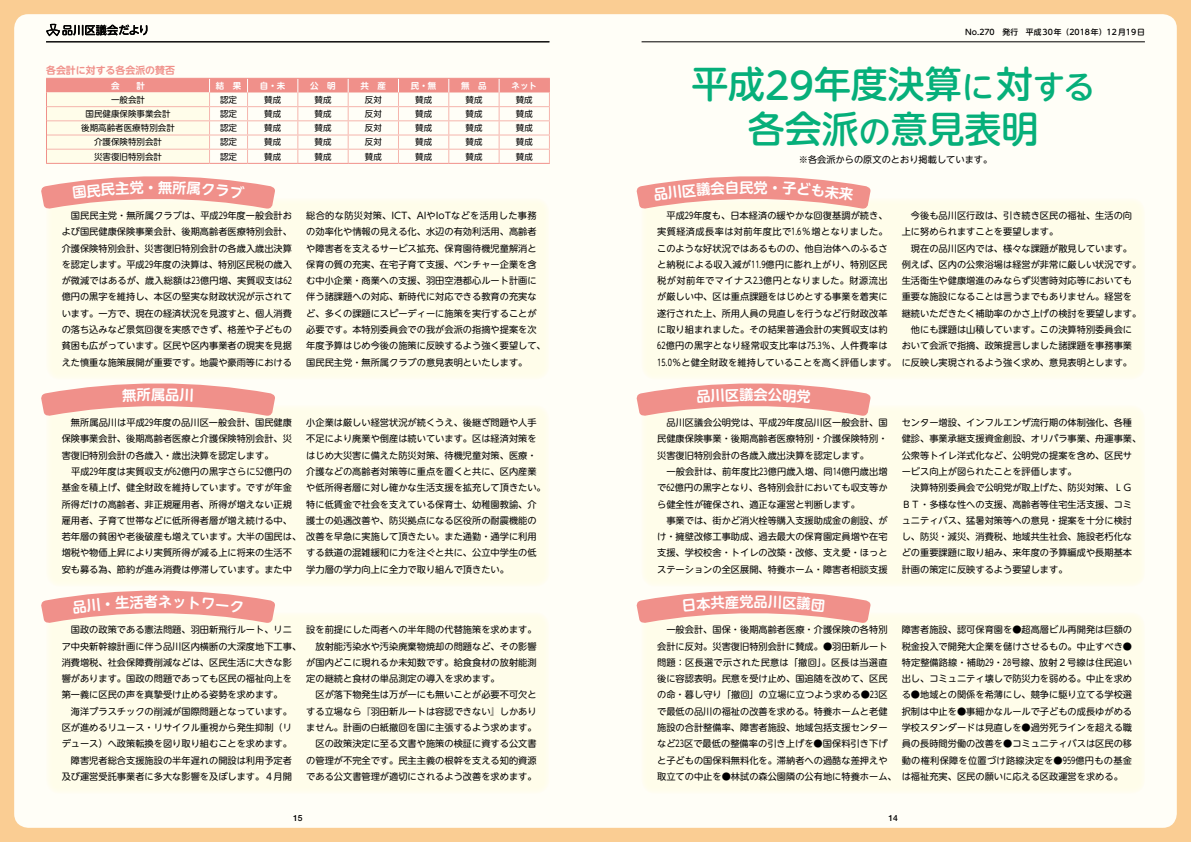
<style>
.page{position:relative;width:1191px;height:842px;background:#facd93}
.page>*{position:absolute;margin:0;border:0;box-sizing:border-box;transform-origin:0 0}
.t1{font:500 36.9px/44.6px "UD Shin M Go Pro";color:#06af7a;text-align:center}
.t2{font:700 14.2px "UD Shin M Go Pro De";color:#fff}
.t3{font:700 9.9px "UD Shin M Go Pro De";color:#f0908a}
.t4{font:9.2px/16.3px "UD Shin M Go Pro";color:#000}
.t5{font:8.5px "UD Shin M Go Pro";color:#000}
.t6{font:700 8.5px "UD Shin M Go Pro De";color:#fff}
.t7{font:500 8.5px "Helvetica Neue LT Std";color:#000}
.t8{font:500 7.8px "UD Shin M Go Pro";color:#000}
.s1{font-size:31.9px}
</style>
<div class="page">
<div style="left:14px;top:14px;width:1162px;height:814px;background:#fffef7;border-radius:14px"></div>
<hr style="left:641px;top:41px;width:503px;height:1px;background:#000">
<hr style="left:46px;top:41px;width:503px;height:1px;background:#000">
<svg style="left:46px;top:24px;width:101px;height:12px"></svg>
<hr style="left:46px;top:163px;width:163px;height:1px;background:#f0908a">
<hr style="left:209px;top:163px;width:38px;height:1px;background:#f0908a">
<hr style="left:247px;top:163px;width:51px;height:1px;background:#f0908a">
<hr style="left:298px;top:163px;width:50px;height:1px;background:#f0908a">
<hr style="left:348px;top:163px;width:50px;height:1px;background:#f0908a">
<hr style="left:398px;top:163px;width:51px;height:1px;background:#f0908a">
<hr style="left:449px;top:163px;width:50px;height:1px;background:#f0908a">
<hr style="left:499px;top:163px;width:51px;height:1px;background:#f0908a">
<svg style="left:46px;top:78px;width:504px;height:85px"></svg>
<div style="left:46px;top:198px;width:503px;height:181px;background:#fffdea;border-radius:14px"></div>
<div style="left:641px;top:198px;width:503px;height:181px;background:#fffdea;border-radius:14px"></div>
<div style="left:46px;top:405px;width:503px;height:182px;background:#fffdea;border-radius:14px"></div>
<div style="left:641px;top:405px;width:503px;height:182px;background:#fffdea;border-radius:14px"></div>
<div style="left:46px;top:612px;width:503px;height:182px;background:#fffdea;border-radius:14px"></div>
<div style="left:641px;top:612px;width:503px;height:182px;background:#fffdea;border-radius:14px"></div>
<svg style="left:41px;top:176px;width:234px;height:33px"></svg>
<svg style="left:636px;top:176px;width:235px;height:33px"></svg>
<svg style="left:41px;top:383px;width:234px;height:34px"></svg>
<svg style="left:636px;top:383px;width:235px;height:34px"></svg>
<svg style="left:41px;top:590px;width:235px;height:34px"></svg>
<svg style="left:636px;top:590px;width:235px;height:34px"></svg>
<p class="t3" style="left:46px;top:62px;width:130px">各会計に対する各会派の賛否</p>
<p class="t6" style="left:111px;top:79px;width:36px">会　　計</p>
<p class="t6" style="left:216px;top:78px;width:27px">結　果</p>
<p class="t6" style="left:260px;top:78px;width:27px">自・未</p>
<p class="t6" style="left:310px;top:78px;width:27px">公　明</p>
<p class="t6" style="left:360px;top:78px;width:27px">共　産</p>
<p class="t6" style="left:411px;top:78px;width:27px">民・無</p>
<p class="t6" style="left:461px;top:78px;width:27px">無　品</p>
<p class="t6" style="left:511px;top:78px;width:27px">ネット</p>
<p class="t5" style="left:111px;top:92px;width:36px">一般会計</p>
<p class="t5" style="left:220px;top:92px;width:19px">認定</p>
<p class="t5" style="left:264px;top:92px;width:19px">賛成</p>
<p class="t5" style="left:314px;top:92px;width:19px">賛成</p>
<p class="t5" style="left:365px;top:92px;width:19px">反対</p>
<p class="t5" style="left:415px;top:92px;width:19px">賛成</p>
<p class="t5" style="left:465px;top:92px;width:19px">賛成</p>
<p class="t5" style="left:516px;top:92px;width:19px">賛成</p>
<p class="t5" style="left:85px;top:107px;width:87px">国民健康保険事業会計</p>
<p class="t5" style="left:220px;top:107px;width:19px">認定</p>
<p class="t5" style="left:264px;top:107px;width:19px">賛成</p>
<p class="t5" style="left:314px;top:107px;width:19px">賛成</p>
<p class="t5" style="left:365px;top:107px;width:19px">反対</p>
<p class="t5" style="left:415px;top:107px;width:19px">賛成</p>
<p class="t5" style="left:465px;top:107px;width:19px">賛成</p>
<p class="t5" style="left:516px;top:107px;width:19px">賛成</p>
<p class="t5" style="left:81px;top:121px;width:95px">後期高齢者医療特別会計</p>
<p class="t5" style="left:220px;top:121px;width:19px">認定</p>
<p class="t5" style="left:264px;top:121px;width:19px">賛成</p>
<p class="t5" style="left:314px;top:121px;width:19px">賛成</p>
<p class="t5" style="left:365px;top:121px;width:19px">反対</p>
<p class="t5" style="left:415px;top:121px;width:19px">賛成</p>
<p class="t5" style="left:465px;top:121px;width:19px">賛成</p>
<p class="t5" style="left:516px;top:121px;width:19px">賛成</p>
<p class="t5" style="left:94px;top:135px;width:70px">介護保険特別会計</p>
<p class="t5" style="left:220px;top:135px;width:19px">認定</p>
<p class="t5" style="left:264px;top:135px;width:19px">賛成</p>
<p class="t5" style="left:314px;top:135px;width:19px">賛成</p>
<p class="t5" style="left:365px;top:135px;width:19px">反対</p>
<p class="t5" style="left:415px;top:135px;width:19px">賛成</p>
<p class="t5" style="left:465px;top:135px;width:19px">賛成</p>
<p class="t5" style="left:516px;top:135px;width:19px">賛成</p>
<p class="t5" style="left:94px;top:149px;width:70px">災害復旧特別会計</p>
<p class="t5" style="left:220px;top:149px;width:19px">認定</p>
<p class="t5" style="left:264px;top:149px;width:19px">賛成</p>
<p class="t5" style="left:314px;top:149px;width:19px">賛成</p>
<p class="t5" style="left:365px;top:149px;width:19px">賛成</p>
<p class="t5" style="left:415px;top:149px;width:19px">賛成</p>
<p class="t5" style="left:465px;top:149px;width:19px">賛成</p>
<p class="t5" style="left:516px;top:149px;width:19px">賛成</p>
<h2 class="t2" style="left:144px;top:176px;width:30px">・無</h2>
<p class="t4" style="left:62px;top:207px;width:232px;text-align:justify">　国民民主党・無所属クラブは、平成29年度一般会計および国民健康保険事業会計、後期高齢者医療特別会計、介護保険特別会計、災害復旧特別会計の各歳入歳出決算を認定します。平成29年度の決算は、特別区民税の歳入が微減ではあるが、歳入総額は23億円増、実質収支は62億円の黒字を維持し、本区の堅実な財政状況が示されています。一方で、現在の経済状況を見渡すと、個人消費の落ち込みなど景気回復を実感できず、格差や子どもの貧困も広がっています。区民や区内事業者の現実を見据えた慎重な施策展開が重要です。地震や豪雨等における</p>
<p class="t4" style="left:306px;top:207px;width:241px">総合的な防災対策、ICT、AIやIoTなどを活用した事務の効率化や情報の見える化、水辺の有効利活用、高齢者や障害者を支えるサービス拡充、保育園待機児童解消と保育の質の充実、在宅子育て支援、ベンチャー企業を含む中小企業・商業への支援、羽田空港都心ルート計画に伴う諸課題への対応、新時代に対応できる教育の充実など、多くの課題にスピーディーに施策を実行することが必要です。本特別委員会での我が会派の指摘や提案を次年度予算はじめ今後の施策に反映するよう強く要望して、国民民主党・無所属クラブの意見表明といたします。</p>
<h2 class="t2" style="left:151px;top:383px;width:16px">属</h2>
<p class="t4" style="left:62px;top:414px;width:241px">　無所属品川は平成29年度の品川区一般会計、国民健康保険事業会計、後期高齢者医療と介護保険特別会計、災害復旧特別会計の各歳入・歳出決算を認定します。<br>　平成29年度は実質収支が62億円の黒字さらに52億円の基金を積上げ、健全財政を維持しています。ですが年金所得だけの高齢者、非正規雇用者、所得が増えない正規雇用者、子育て世帯などに低所得者層が増え続ける中、若年層の貧困や老後破産も増えています。大半の国民は、増税や物価上昇により実質所得が減る上に将来の生活不安も募る為、節約が進み消費は停滞しています。また中</p>
<p class="t4" style="left:306px;top:414px;width:241px">小企業は厳しい経営状況が続くうえ、後継ぎ問題や人手不足により廃業や倒産は続いています。区は経済対策をはじめ大災害に備えた防災対策、待機児童対策、医療・介護などの高齢者対策等に重点を置くと共に、区内産業や低所得者層に対し確かな生活支援を拡充して頂きたい。特に低賃金で社会を支えている保育士、幼稚園教諭、介護士の処遇改善や、防災拠点になる区役所の耐震機能の改善を早急に実施して頂きたい。また通勤・通学に利用する鉄道の混雑緩和に力を注ぐと共に、公立中学生の低学力層の学力向上に全力で取り組んで頂きたい。</p>
<h2 class="t2" style="left:144px;top:590px;width:30px">者ネ</h2>
<p class="t4" style="left:62px;top:621px;width:241px">　国政の政策である憲法問題、羽田新飛行ルート、リニア中央新幹線計画に伴う品川区内横断の大深度地下工事、消費増税、社会保障費削減などは、区民生活に大きな影響があります。国政の問題であっても区民の福祉向上を第一義に区民の声を真摯受け止める姿勢を求めます。<br>　海洋プラスチックの削減が国際問題となっています。区が進めるリユース・リサイクル重視から発生抑制（リデュース）へ政策転換を図り取り組むことを求めます。　障害児者総合支援施設の半年遅れの開設は利用予定者及び運営受託事業者に多大な影響を及ぼします。４月開</p>
<p class="t4" style="left:306px;top:621px;width:232px">設を前提にした両者への半年間の代替施策を求めます。　放射能汚染水や汚染廃棄物焼却の問題など、その影響が国内どこに現れるか未知数です。給食食材の放射能測定の継続と食材の単品測定の導入を求めます。<br>　区が落下物発生は万が一にも無いことが必要不可欠とする立場なら『羽田新ルートは容認できない』しかありません。計画の白紙撤回を国に主張するよう求めます。　区の政策決定に至る文書や施策の検証に資する公文書の管理が不完全です。民主主義の根幹を支える知的資源である公文書管理が適切にされるよう改善を求めます。</p>
<p class="t7" style="left:293px;top:813px;width:11px">15</p>
<p class="t8" style="left:965px;top:25px;width:181px">No.270　発行　平成30年（2018年）12月19日</p>
<h1 class="t1" style="left:691px;top:60px;width:405px">平成29年度決算<span class="s1">に</span>対<span class="s1">する</span>各会派<span class="s1">の</span>意見表明</h1>
<p class="t4" style="left:798px;top:151px;width:195px">※各会派からの原文のとおり掲載しています。</p>
<h2 class="t2" style="left:739px;top:176px;width:30px">民党</h2>
<p class="t4" style="left:657px;top:207px;width:241px">　平成29年度も、日本経済の緩やかな回復基調が続き、実質経済成長率は対前年度比で1.6％増となりました。このような好状況ではあるものの、他自治体へのふるさと納税による収入減が11.9億円に膨れ上がり、特別区民税が対前年でマイナス2.3億円となりました。財源流出が厳しい中、区は重点課題をはじめとする事業を着実に遂行された上、所用人員の見直しを行うなど行財政改革に取り組まれました。その結果普通会計の実質収支は約<br>62億円の黒字となり経常収支比率は75.3％、人件費率は<br>15.0％と健全財政を維持していることを高く評価します。</p>
<p class="t4" style="left:901px;top:207px;width:241px">　今後も品川区行政は、引き続き区民の福祉、生活の向上に努められますことを要望します。<br>　現在の品川区内では、様々な課題が散見しています。例えば、区内の公衆浴場は経営が非常に厳しい状況です。生活衛生や健康増進のみならず災害時対応等においても重要な施設になることは言うまでもありません。経営を継続いただきたく補助率のかさ上げの検討を要望します。　他にも課題は山積しています。この決算特別委員会において会派で指摘、政策提言しました諸課題を事務事業に反映し実現されるよう強く求め、意見表明とします。</p>
<h2 class="t2" style="left:739px;top:383px;width:30px">議会</h2>
<p class="t4" style="left:657px;top:414px;width:232px">　品川区議会公明党は、平成29年度品川区一般会計、国民健康保険事業・後期高齢者医療特別・介護保険特別・災害復旧特別会計の各歳入歳出決算を認定します。<br>　一般会計は、前年度比23億円歳入増、同14億円歳出増で62億円の黒字となり、各特別会計においても収支等から健全性が確保され、適正な運営と判断します。<br>　事業では、街かど消火栓等購入支援助成金の創設、がけ・擁壁改修工事助成、過去最大の保育園定員増や在宅支援、学校校舎・トイレの改築・改修、支え愛・ほっとステーションの全区展開、特養ホーム・障害者相談支援</p>
<p class="t4" style="left:901px;top:414px;width:241px">センター増設、インフルエンザ流行期の体制強化、各種健診、事業承継支援資金創設、オリパラ事業、舟運事業、公衆等トイレ洋式化など、公明党の提案を含め、区民サービス向上が図られたことを評価します。<br>　決算特別委員会で公明党が取上げた、防災対策、ＬＧ<br>ＢＴ・多様な性への支援、高齢者等住宅生活支援、コミュニティバス、猛暑対策等への意見・提案を十分に検討し、防災・減災、消費税、地域共生社会、施設老朽化などの重要課題に取り組み、来年度の予算編成や長期基本計画の策定に反映するよう要望します。</p>
<h2 class="t2" style="left:739px;top:590px;width:30px">党品</h2>
<p class="t4" style="left:657px;top:621px;width:241px">　一般会計、国保・後期高齢者医療・介護保険の各特別会計に反対。災害復旧特別会計に賛成。●羽田新ルート問題：区長選で示された民意は「撤回」。区長は当選直後に容認表明。民意を受け止め、国追随を改めて、区民の命・暮し守り「撤回」の立場に立つよう求める●23区で最低の品川の福祉の改善を求める。特養ホームと老健施設の合計整備率、障害者施設、地域包括支援センターなど23区で最低の整備率の引き上げを●国保料引き下げと子どもの国保料無料化を。滞納者への過酷な差押えや取立ての中止を●林試の森公園隣の公有地に特養ホーム、</p>
<p class="t4" style="left:901px;top:621px;width:232px;text-align:justify">障害者施設、認可保育園を●超高層ビル再開発は巨額の税金投入で開発大企業を儲けさせるもの。中止すべき●特定整備路線・補助29・28号線、放射２号線は住民追い出し、コミュニティ壊しで防災力を弱める。中止を求める●地域との関係を希薄にし、競争に駆り立てる学校選択制は中止を●事細かなルールで子どもの成長ゆがめる学校スタンダードは見直しを●過労死ラインを超える職員の長時間労働の改善を●コミュニティバスは区民の移動の権利保障を位置づけ路線決定を●959億円もの基金は福祉充実、区民の願いに応える区政運営を求める。</p>
<p class="t7" style="left:888px;top:813px;width:11px">14</p>
</div>
